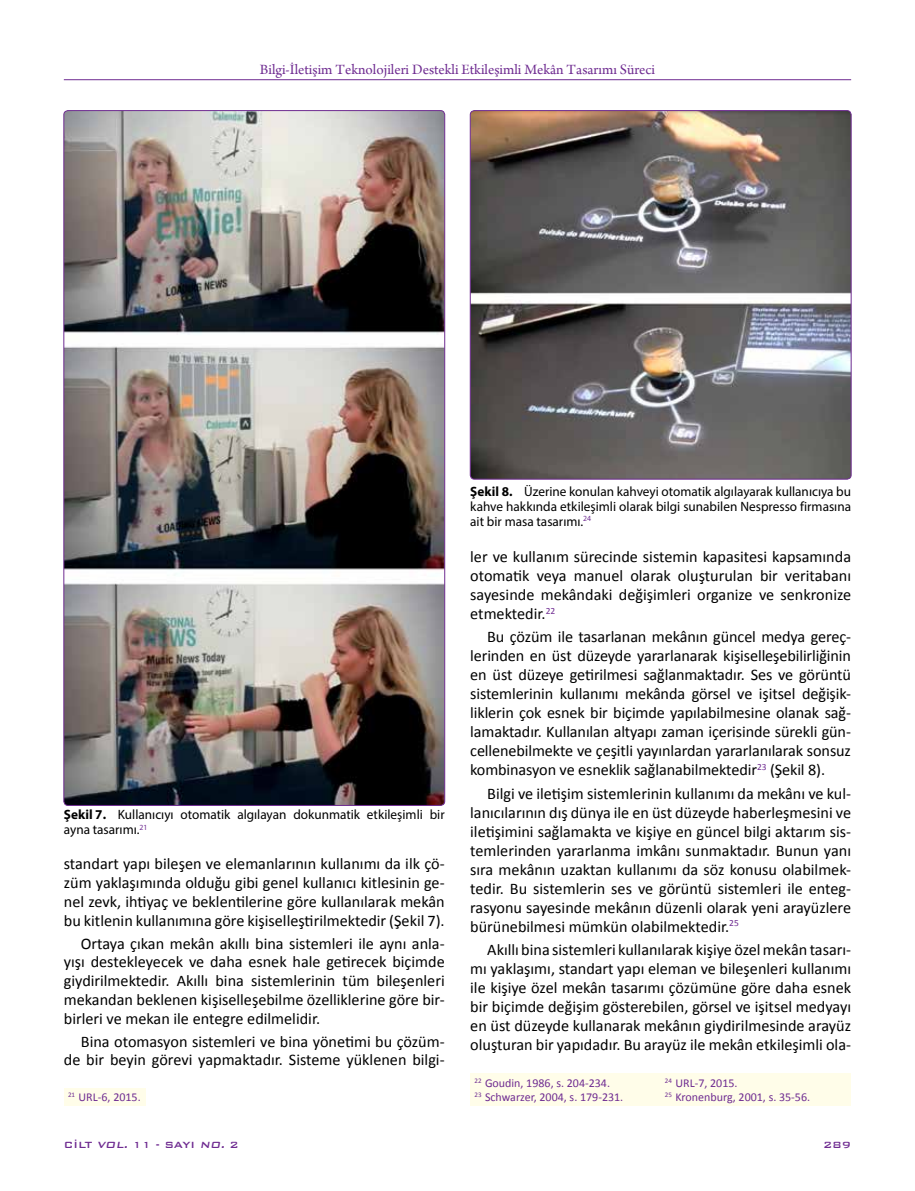
<style>
.page{position:relative;width:915px;height:1191px;background:#fff}
.page>*{position:absolute;margin:0;border:0;box-sizing:border-box;transform-origin:0 0}
.t1{font:16.2px/19px "Calibri";color:#000;text-align:justify}
.t2{font:15px "Arno Pro";color:#6f2c91}
.t3{font:13.5px/15px "Myriad Pro";color:#000}
.t4{font:12px/14.5px "Calibri";color:#6f2c91}
.t5{font:500 12px "Bank Gothic BT";color:#6f2c91}
.s1{font-weight:700}
.s2{font-style:italic}
</style>
<div class="page">
<img style="left:64px;top:111px;width:380px;height:694px">
<div style="left:64px;top:1088px;width:81px;height:17px;background:#fffde9"></div>
<img style="left:470px;top:111px;width:380px;height:368px">
<div style="left:470px;top:110px;width:381px;height:369px;border:1px solid #6f2c91;border-radius:4px"></div>
<div style="left:470px;top:1073px;width:190px;height:32px;background:#fffde9"></div>
<div style="left:660px;top:1073px;width:190px;height:32px;background:#fffde9"></div>
<hr style="left:64px;top:79px;width:786px;height:1px;background:#6f2c91">
<p class="t2" style="left:260px;top:61px;width:396px">Bilgi-İletişim Teknolojileri Destekli Etkileşimli Mekân Tasarımı Süreci</p>
<p class="t3" style="left:64px;top:807px;width:382px"><span class="s1">Şekil 7.</span> Kullanıcıyı otomatik algılayan dokunmatik etkileşimli bir ayna tasarımı.<sup>21</sup></p>
<p class="t1" style="left:64px;top:853px;width:382px">standart yapı bileşen ve elemanlarının kullanımı da ilk çö&shy;züm yaklaşımında olduğu gibi genel kullanıcı kitlesinin ge&shy;nel zevk, ihtiyaç ve beklentilerine göre kullanılarak mekân bu kitlenin kullanımına göre kişiselleştirilmektedir (Şekil 7).</p>
<p class="t1" style="left:64px;top:933px;width:382px;text-indent:17px">Ortaya çıkan mekân akıllı bina sistemleri ile aynı anla&shy;yışı destekleyecek ve daha esnek hale getirecek biçimde giydirilmektedir. Akıllı bina sistemlerinin tüm bileşenleri mekandan beklenen kişiselleşebilme özelliklerine göre bir&shy;birleri ve mekan ile entegre edilmelidir.</p>
<p class="t1" style="left:64px;top:1031px;width:382px;text-align:right">Bina otomasyon sistemleri ve bina yönetimi bu çözüm&shy;de bir beyin görevi yapmaktadır. Sisteme yüklenen bilgi-</p>
<p class="t4" style="left:68px;top:1089px;width:74px"><sup>21</sup> URL-6, 2015.</p>
<p class="t3" style="left:470px;top:483px;width:382px;text-align:justify"><span class="s1">Şekil 8.</span> Üzerine konulan kahveyi otomatik algılayarak kullanıcıya bu kahve hakkında etkileşimli olarak bilgi sunabilen Nespresso firmasına ait bir masa tasarımı.<sup>24</sup></p>
<p class="t1" style="left:470px;top:546px;width:382px">ler ve kullanım sürecinde sistemin kapasitesi kapsamında otomatik veya manuel olarak oluşturulan bir veritabanı sayesinde mekândaki değişimleri organize ve senkronize etmektedir.<sup>22</sup></p>
<p class="t1" style="left:470px;top:626px;width:382px;text-indent:17px">Bu çözüm ile tasarlanan mekânın güncel medya gereç&shy;lerinden en üst düzeyde yararlanarak kişiselleşebilirliğinin en üst düzeye getirilmesi sağlanmaktadır. Ses ve görüntü sistemlerinin kullanımı mekânda görsel ve işitsel değişik&shy;liklerin çok esnek bir biçimde yapılabilmesine olanak sağ&shy;lamaktadır. Kullanılan altyapı zaman içerisinde sürekli gün&shy;cellenebilmekte ve çeşitli yayınlardan yararlanılarak sonsuz kombinasyon ve esneklik sağlanabilmektedir<sup>23</sup> (Şekil 8).</p>
<p class="t1" style="left:470px;top:783px;width:382px;text-indent:17px">Bilgi ve iletişim sistemlerinin kullanımı da mekânı ve kul&shy;lanıcılarının dış dünya ile en üst düzeyde haberleşmesini ve iletişimini sağlamakta ve kişiye en güncel bilgi aktarım sis&shy;temlerinden yararlanma imkânı sunmaktadır. Bunun yanı sıra mekânın uzaktan kullanımı da söz konusu olabilmek&shy;tedir. Bu sistemlerin ses ve görüntü sistemleri ile enteg&shy;rasyonu sayesinde mekânın düzenli olarak yeni arayüzlere bürünebilmesi mümkün olabilmektedir.<sup>25</sup></p>
<p class="t1" style="left:470px;top:939px;width:382px;text-indent:17px">Akıllı bina sistemleri kullanılarak kişiye özel mekân tasarı&shy;mı yaklaşımı, standart yapı eleman ve bileşenleri kullanımı ile kişiye özel mekân tasarımı çözümüne göre daha esnek bir biçimde değişim gösterebilen, görsel ve işitsel medyayı en üst düzeyde kullanarak mekânın giydirilmesinde arayüz oluşturan bir yapıdadır. Bu arayüz ile mekân etkileşimli ola-</p>
<p class="t4" style="left:474px;top:1074px;width:150px"><sup>22</sup> Goudin, 1986, s. 204-234.<br><sup>23</sup> Schwarzer, 2004, s. 179-231.</p>
<p class="t4" style="left:664px;top:1074px;width:147px"><sup>24</sup> URL-7, 2015.<br><sup>25</sup> Kronenburg, 2001, s. 35-56.</p>
<p class="t5" style="left:64px;top:1138px;width:176px">CİLT <span class="s2">VOL.</span> 11 - SAYI <span class="s2">NO.</span> 2</p>
<p class="t5" style="left:823px;top:1138px;width:29px">289</p>
</div>
